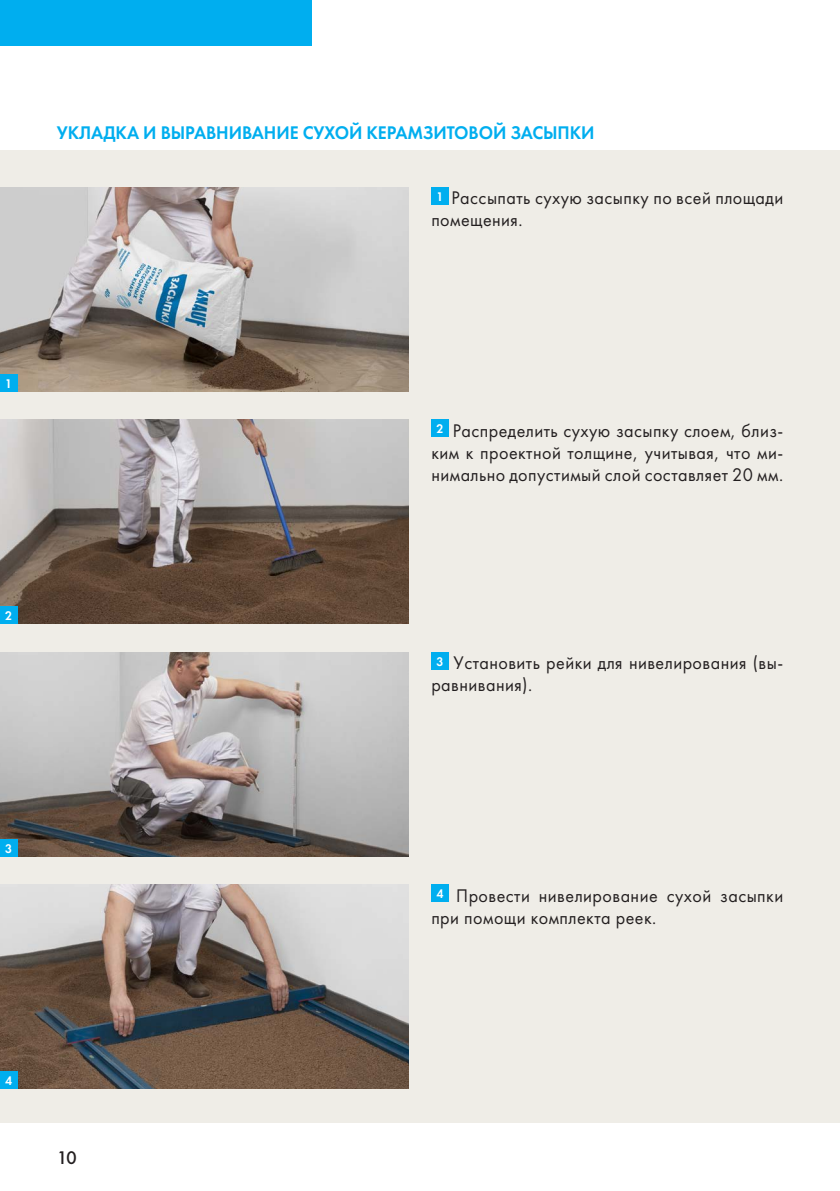
<style>
.page{position:relative;width:840px;height:1191px;background:#fff}
.page>*{position:absolute;margin:0;border:0;box-sizing:border-box;transform-origin:0 0}
.t1{font:19px/22px "Futura PT";letter-spacing:.025em;color:#231f20;scale:.95 1}
.t2{font:600 19px "Futura PT";letter-spacing:-.005em;color:#00aeef;scale:.95 1}
.t3{font:500 19px "Futura PT";color:#231f20}
.t4{font:600 13px "Futura PT";color:#fff;scale:.95 1}
</style>
<div class="page">
<div style="left:0;top:150px;width:839px;height:973px;background:#efede7"></div>
<div style="left:0;top:0;width:312px;height:45px;background:#00aeef"></div>
<img style="left:0;top:420px;width:408px;height:204px">
<img style="left:0;top:187px;width:408px;height:204px">
<img style="left:0;top:884px;width:408px;height:205px">
<div style="left:431px;top:884px;width:17px;height:17px;background:#00aeef"></div>
<img style="left:0;top:652px;width:408px;height:204px">
<div style="left:431px;top:420px;width:17px;height:17px;background:#00aeef"></div>
<div style="left:431px;top:652px;width:17px;height:17px;background:#00aeef"></div>
<div style="left:431px;top:187px;width:17px;height:17px;background:#00aeef"></div>
<div style="left:0;top:374px;width:17px;height:17px;background:#00aeef"></div>
<div style="left:0;top:607px;width:17px;height:17px;background:#00aeef"></div>
<div style="left:0;top:839px;width:17px;height:17px;background:#00aeef"></div>
<div style="left:0;top:1071px;width:17px;height:18px;background:#00aeef"></div>
<p class="t2" style="left:57px;top:121px;width:567px">УКЛАДКА И ВЫРАВНИВАНИЕ СУХОЙ КЕРАМЗИТОВОЙ ЗАСЫПКИ</p>
<p class="t1" style="left:431px;top:187px;width:372px"><sup>1</sup> Рассыпать сухую засыпку по всей площади помещения.</p>
<p class="t4" style="left:5px;top:375px;width:9px">1</p>
<p class="t4" style="left:5px;top:608px;width:9px">2</p>
<p class="t4" style="left:5px;top:840px;width:9px">3</p>
<p class="t4" style="left:5px;top:1072px;width:9px">4</p>
<p class="t3" style="left:57px;top:1146px;width:22px">10</p>
<p class="t1" style="left:431px;top:419px;width:372px;text-align:justify"><sup>2</sup> Распределить сухую засыпку слоем, близ&shy;ким к проектной толщине, учитывая, что ми&shy;нимально допустимый слой составляет 20 мм.</p>
<p class="t1" style="left:431px;top:652px;width:371px"><sup>3</sup> Установить рейки для нивелирования (вы&shy;равнивания).</p>
<p class="t1" style="left:431px;top:884px;width:371px"><sup>4</sup> Провести нивелирование сухой засыпки при помощи комплекта реек.</p>
</div>
